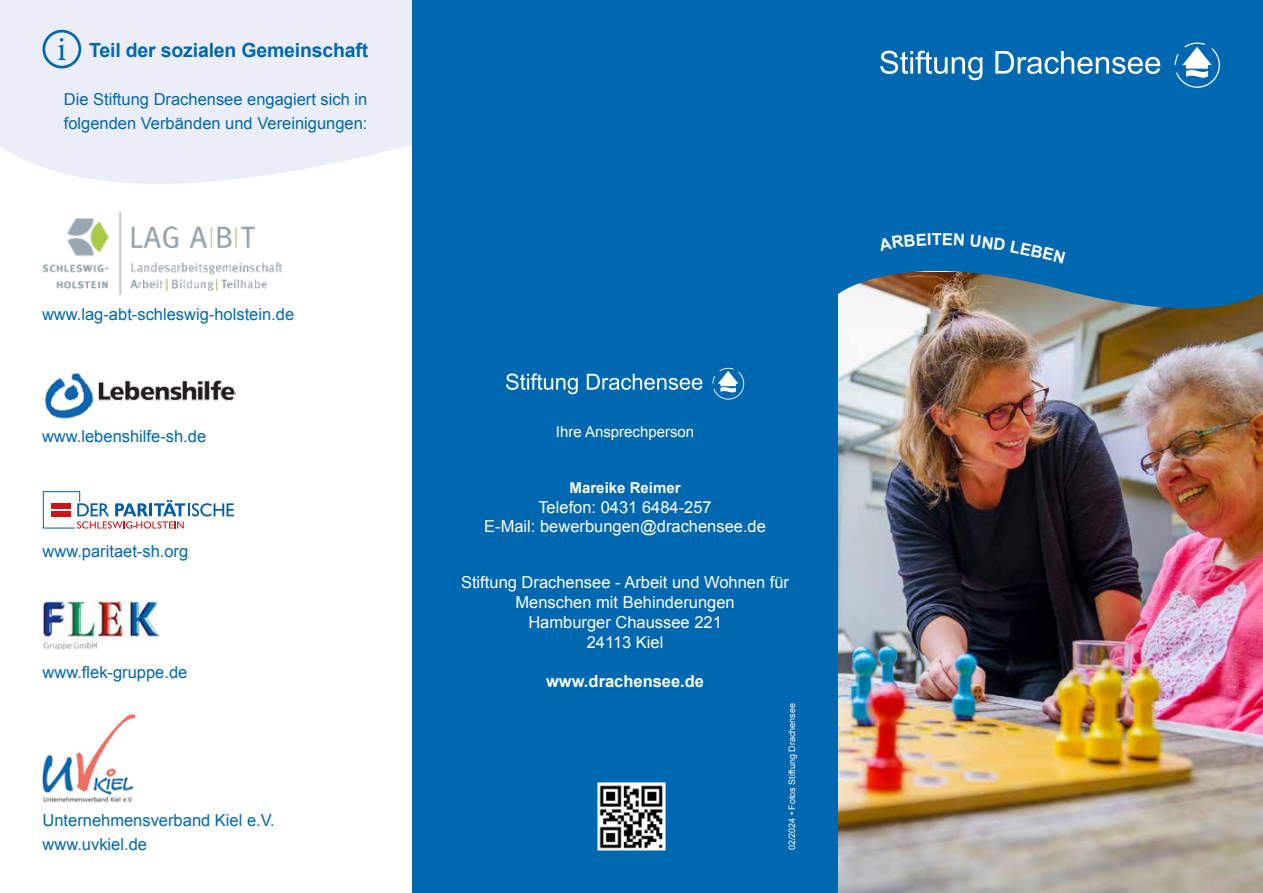
<style>
.page{position:relative;width:1263px;height:893px;background:#fff}
.page>*{position:absolute;margin:0;border:0;box-sizing:border-box;transform-origin:0 0}
.t1{font:700 19.5px "Arial";letter-spacing:-.01em;color:#0067b1}
.t2{font:16.5px/24px "Arial";color:#0067b1}
.t3{font:16.5px/19.8px "Arial";color:#fff;text-align:center}
.t4{font:700 16.5px "Arial";color:#fff}
.t5{font:15px "Arial";color:#fff}
.t6{font:700 15px "Arial";color:#fff}
.t7{font:9px "Arial";color:#fff}
</style>
<div class="page">
<svg style="left:0;top:0;width:412px;height:184px;background:#eceff9"></svg>
<img style="left:838px;top:330px;width:425px;height:563px">
<svg style="left:838px;top:0;width:425px;height:330px;background:#166ca9"></svg>
<svg style="left:1175px;top:43px;width:45px;height:45px"></svg>
<svg style="left:880px;top:51px;width:102px;height:29px"></svg>
<svg style="left:995px;top:51px;width:165px;height:23px"></svg>
<div style="left:412px;top:0;width:426px;height:893px;background:#0067b1"></div>
<svg style="left:712px;top:368px;width:32px;height:32px"></svg>
<svg style="left:506px;top:373px;width:72px;height:21px"></svg>
<svg style="left:587px;top:374px;width:115px;height:16px"></svg>
<img style="left:599px;top:784px;width:64px;height:64px">
<div style="left:597px;top:782px;width:68px;height:68px;border:1px solid #fff"></div>
<svg style="left:58px;top:38px;width:8px;height:22px"></svg>
<div style="left:43px;top:30px;width:38px;height:38px;border:3px solid #0067b1;border-radius:50%"></div>
<svg style="left:43px;top:491px;width:191px;height:38px"></svg>
<img style="left:44px;top:373px;width:192px;height:46px">
<img style="left:42px;top:602px;width:116px;height:48px">
<img style="left:43px;top:713px;width:91px;height:90px">
<img style="left:42px;top:212px;width:241px;height:84px">
<svg style="left:878px;top:233px;width:53px;height:18px"></svg>
<svg style="left:943px;top:233px;width:21px;height:13px"></svg>
<div style="left:970px;top:235px;width:95px;height:29px;background:#0067b1"></div>
<p class="t1" style="left:89px;top:37px;width:280px">Teil der sozialen Gemeinschaft</p>
<p class="t2" style="left:64px;top:87px;width:305px">Die Stiftung Drachensee engagiert sich in folgenden Verbänden und Vereinigungen:</p>
<p class="t2" style="left:42px;top:302px;width:254px">www.lag-abt-schleswig-holstein.de</p>
<p class="t2" style="left:42px;top:424px;width:166px">www.lebenshilfe-sh.de</p>
<p class="t2" style="left:43px;top:539px;width:147px">www.paritaet-sh.org</p>
<p class="t2" style="left:43px;top:660px;width:146px">www.flek-gruppe.de</p>
<p class="t2" style="left:43px;top:809px;width:234px">Unternehmensverband Kiel e.V. www.uvkiel.de</p>
<p class="t5" style="left:556px;top:422px;width:140px">Ihre Ansprechperson</p>
<p class="t6" style="left:570px;top:478px;width:112px">Mareike Reimer</p>
<p class="t3" style="left:484px;top:497px;width:283px">Telefon: 0431 6484-257<br>E-Mail: bewerbungen@drachensee.de</p>
<p class="t3" style="left:461px;top:573px;width:330px">Stiftung Drachensee - Arbeit und Wohnen für<br>Menschen mit Behinderungen<br>Hamburger Chaussee 221<br>24113 Kiel</p>
<p class="t4" style="left:546px;top:671px;width:160px">www.drachensee.de</p>
<p class="t7" style="left:786px;top:850px;width:149px;rotate:-90deg">02/2024 • Fotos Stiftung Drachensee</p>
<p class="t4" style="left:932px;top:228px;width:12px">T</p>
</div>
